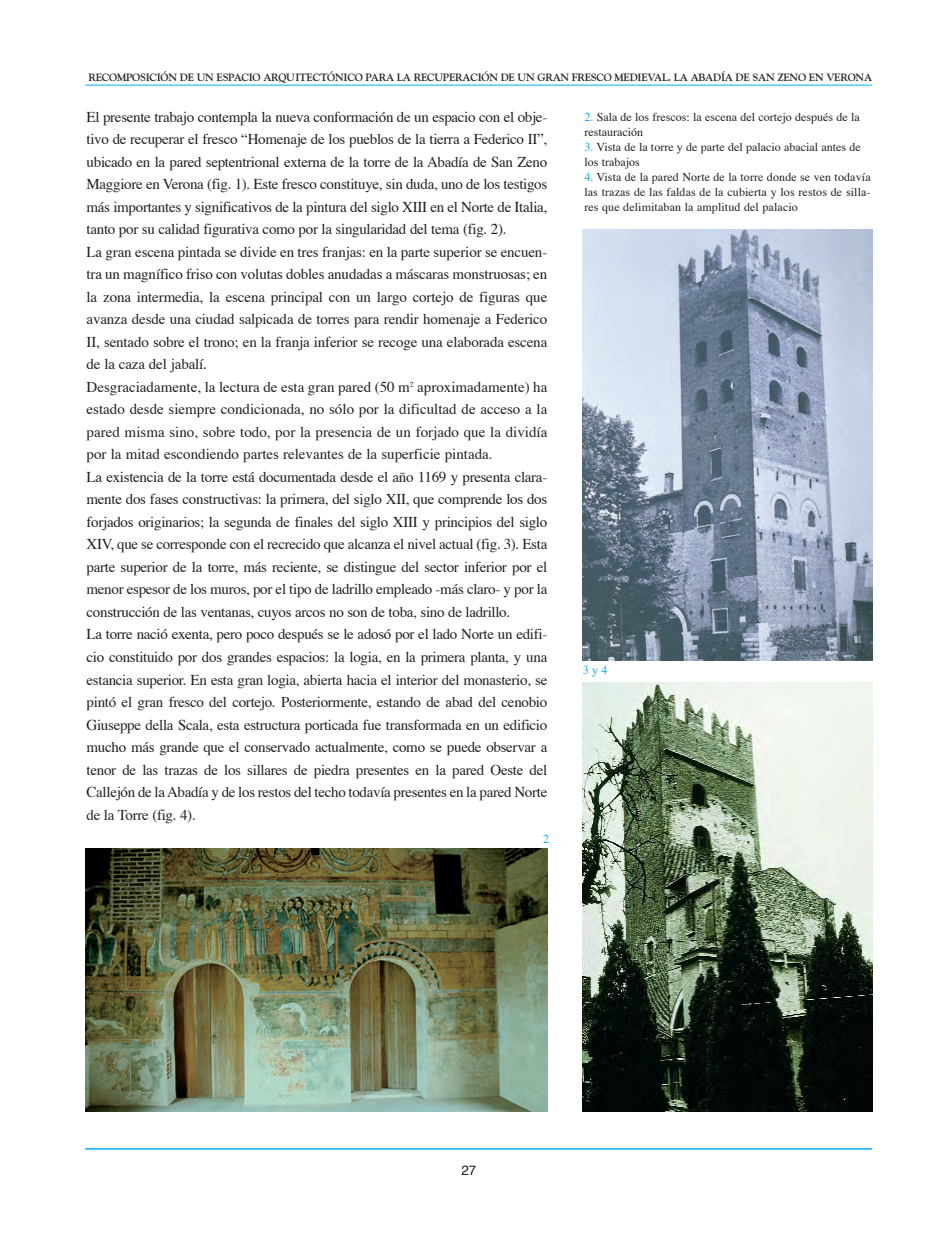
<style>
.page{position:relative;width:936px;height:1234px;background:#fff}
.page>*{position:absolute;margin:0;border:0;box-sizing:border-box;transform-origin:0 0}
.t1{font:15px/22.5px "Times";letter-spacing:-.02em;color:#231f20}
.t2{font:13.5px "Helvetica";color:#231f20}
.t3{font:12px/15px "Times";color:#231f20}
.t4{font:12px "Times";color:#00aeef}
.t5{font:700 10.5px "Goudy";letter-spacing:-.03em;color:#231f20}
.s1{color:#00aeef}
</style>
<div class="page">
<hr style="left:85px;top:85px;width:787px;height:1px;background:#00aeef">
<img style="left:583px;top:229px;width:289px;height:431px">
<hr style="left:85px;top:1148px;width:787px;height:1px;background:#00aeef">
<img style="left:85px;top:848px;width:463px;height:263px">
<img style="left:583px;top:682px;width:289px;height:429px">
<p class="t5" style="left:88px;top:71px;width:785px">RECOMPOSICIÓN DE UN ESPACIO ARQUITECTÓNICO PARA LA RECUPERACIÓN DE UN GRAN FRESCO MEDIEVAL. LA ABADÍA DE SAN ZENO EN VERONA</p>
<p class="t1" style="left:87px;top:106px;width:462px">El presente trabajo contempla la nueva conformación de un espacio con el obje&shy;tivo de recuperar el fresco “Homenaje de los pueblos de la tierra a Federico II”, ubicado en la pared septentrional externa de la torre de la Abadía de San Zeno Maggiore en Verona (fig. 1). Este fresco constituye, sin duda, uno de los testigos más importantes y significativos de la pintura del siglo XIII en el Norte de Italia, tanto por su calidad figurativa como por la singularidad del tema (fig. 2).<br>La gran escena pintada se divide en tres franjas: en la parte superior se encuen&shy;tra un magnífico friso con volutas dobles anudadas a máscaras monstruosas; en la zona intermedia, la escena principal con un largo cortejo de figuras que avanza desde una ciudad salpicada de torres para rendir homenaje a Federico II, sentado sobre el trono; en la franja inferior se recoge una elaborada escena de la caza del jabalí.<br>Desgraciadamente, la lectura de esta gran pared (50 m<sup>2</sup> aproximadamente) ha estado desde siempre condicionada, no sólo por la dificultad de acceso a la pared misma sino, sobre todo, por la presencia de un forjado que la dividía por la mitad escondiendo partes relevantes de la superficie pintada.<br>La existencia de la torre está documentada desde el año 1169 y presenta clara&shy;mente dos fases constructivas: la primera, del siglo XII, que comprende los dos forjados originarios; la segunda de finales del siglo XIII y principios del siglo XIV, que se corresponde con el recrecido que alcanza el nivel actual (fig. 3). Esta parte superior de la torre, más reciente, se distingue del sector inferior por el menor espesor de los muros, por el tipo de ladrillo empleado -más claro- y por la construcción de las ventanas, cuyos arcos no son de toba, sino de ladrillo.<br>La torre nació exenta, pero poco después se le adosó por el lado Norte un edifi&shy;cio constituido por dos grandes espacios: la logia, en la primera planta, y una estancia superior. En esta gran logia, abierta hacia el interior del monasterio, se pintó el gran fresco del cortejo. Posteriormente, estando de abad del cenobio Giuseppe della Scala, esta estructura porticada fue transformada en un edificio mucho más grande que el conservado actualmente, como se puede observar a tenor de las trazas de los sillares de piedra presentes en la pared Oeste del Callejón de la Abadía y de los restos del techo todavía presentes en la pared Norte de la Torre (fig. 4).</p>
<p class="t4" style="left:543px;top:833px;width:7px">2</p>
<p class="t3" style="left:584px;top:110px;width:277px"><span class="s1">2.</span> Sala de los frescos: la escena del cortejo después de la restauración</p>
<p class="t3" style="left:584px;top:140px;width:278px"><span class="s1">3.</span> Vista de la torre y de parte del palacio abacial antes de los trabajos</p>
<p class="t3" style="left:584px;top:170px;width:288px;text-align:justify"><span class="s1">4.</span> Vista de la pared Norte de la torre donde se ven todavía las trazas de las faldas de la cubierta y los restos de silla&shy;res que delimitaban la amplitud del palacio</p>
<p class="t4" style="left:583px;top:665px;width:26px">3 y 4</p>
<p class="t2" style="left:461px;top:1163px;width:17px">27</p>
</div>
